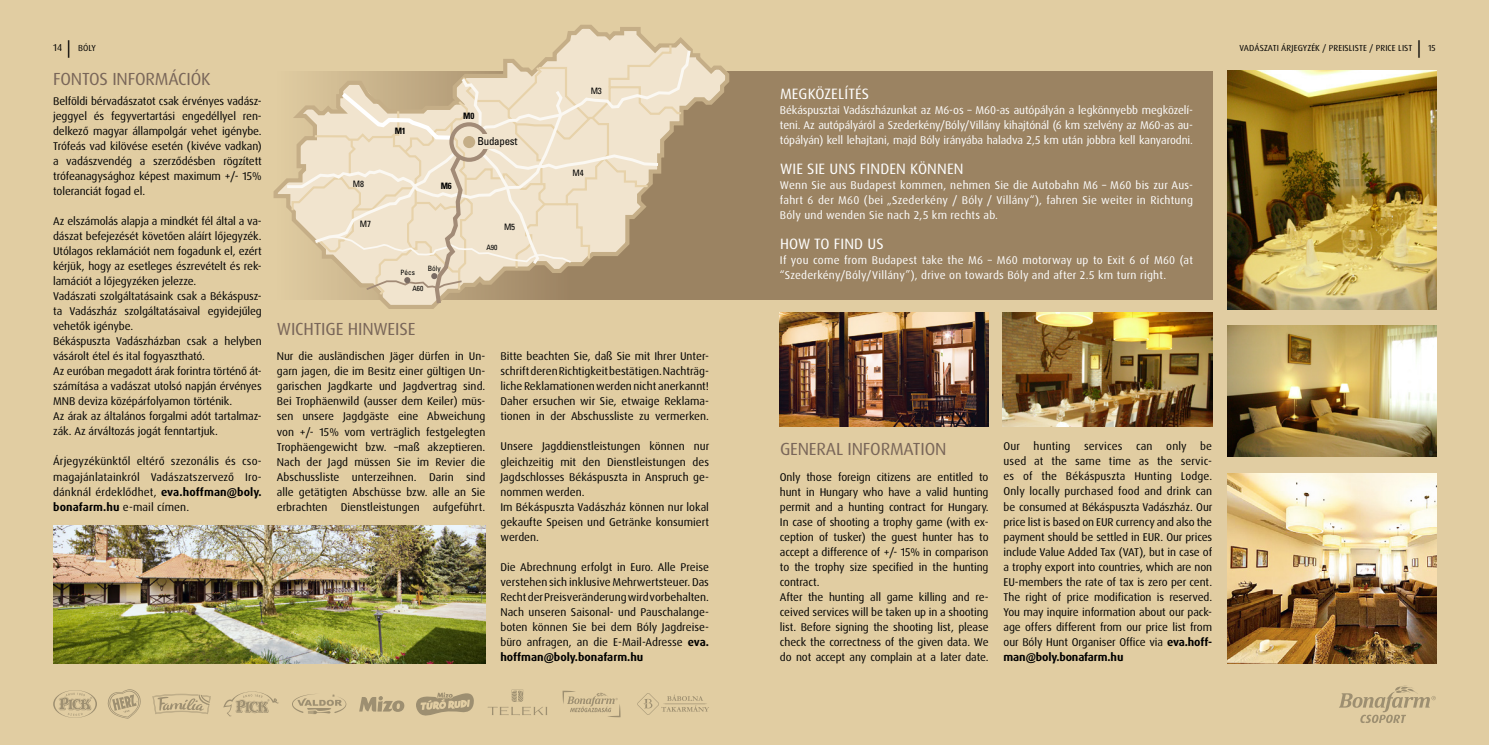
<style>
.page{position:relative;width:1489px;height:745px;background:#fff}
.page>*{position:absolute;margin:0;border:0;box-sizing:border-box;transform-origin:0 0}
.t1{font:17.5px "Dax Pro";letter-spacing:-.01em;color:#796659}
.t2{font:15px "Dax Pro";letter-spacing:.01em;color:#fff}
.t3{font:11.25px/15px "Dax Pro";letter-spacing:-.01em;color:#000;text-align:justify}
.t4{font:11.25px/15px "Dax Pro";letter-spacing:.02em;color:#fff;text-align:justify}
.t5{font:10.88px "Univers Condensed H Regular";letter-spacing:-.02em;color:#000}
.t6{font:8.88px "Univers Condensed H Regular";letter-spacing:-.02em;color:#000}
.t7{font:8.88px "Univers Condensed H Bold";color:#000}
.t8{font:8.75px "Dax Pro";letter-spacing:.01em;color:#000}
.t9{font:7.38px "Univers Condensed H Regular";color:#000}
.t10{font:7.25px "Univers Condensed H Regular";color:#000}
.s1{font-size:10px}
.s2{font-size:17.5px}
.s3{font-weight:700}
</style>
<div class="page">
<div style="left:0;top:0;width:744px;height:744px;background:#e1cda2"></div>
<div style="left:744px;top:0;width:744px;height:744px;background:#e1cda2"></div>
<svg style="left:1339px;top:685px;width:96px;height:37px"></svg>
<svg style="left:487px;top:689px;width:60px;height:25px"></svg>
<svg style="left:359px;top:696px;width:45px;height:15px"></svg>
<svg style="left:292px;top:694px;width:54px;height:19px"></svg>
<svg style="left:223px;top:691px;width:56px;height:25px"></svg>
<svg style="left:53px;top:690px;width:44px;height:27px"></svg>
<svg style="left:107px;top:689px;width:34px;height:29px"></svg>
<svg style="left:152px;top:693px;width:59px;height:20px"></svg>
<svg style="left:637px;top:693px;width:72px;height:21px"></svg>
<svg style="left:562px;top:690px;width:58px;height:26px"></svg>
<svg style="left:416px;top:692px;width:58px;height:24px"></svg>
<div style="left:277px;top:71px;width:935px;height:228px;background:#9b8362"></div>
<svg style="left:273px;top:25px;width:458px;height:284px"></svg>
<svg style="left:284px;top:43px;width:408px;height:264px"></svg>
<div style="left:449px;top:122px;width:40px;height:40px;border:4px solid #a28b77;border-radius:50%"></div>
<div style="left:476px;top:134px;width:19px;height:15px;background:#f1e4ce"></div>
<img style="left:53px;top:525px;width:432px;height:138px">
<img style="left:780px;top:312px;width:208px;height:114px">
<img style="left:1002px;top:312px;width:210px;height:114px">
<img style="left:1227px;top:71px;width:209px;height:238px">
<img style="left:1227px;top:325px;width:209px;height:131px">
<img style="left:1227px;top:473px;width:209px;height:190px">
<p class="t8" style="left:53px;top:42px;width:44px"><span class="s1">14</span> <span class="s2">|</span> BÓLY</p>
<p class="t8" style="left:1239px;top:42px;width:198px">VADÁSZATI ÁRJEGYZÉK / PREISLISTE / PRICE LIST <span class="s2">|</span> 15</p>
<h1 class="t1" style="left:53px;top:67px;width:159px">FONTOS INFORMÁCIÓK</h1>
<p class="t3" style="left:53px;top:94px;width:210px">Belföldi bérvadászatot csak érvényes vadász&shy;jeggyel és fegyvertartási engedéllyel ren&shy;delkező magyar állampolgár vehet igénybe.<br>Trófeás vad kilövése esetén (kivéve vadkan) a vadászvendég a szerződésben rögzített trófeanagysághoz képest maximum +/- 15% toleranciát fogad el.</p>
<p class="t3" style="left:53px;top:214px;width:210px;text-align:left">Az elszámolás alapja a mindkét fél által a va&shy;dászat befejezését követően aláírt lőjegyzék.<br>Utólagos reklamációt nem fogadunk el, ezért kérjük, hogy az esetleges észrevételt és rek&shy;lamációt a lőjegyzéken jelezze.<br>Vadászati szolgáltatásaink csak a Békáspusz&shy;ta Vadászház szolgáltatásaival egyidejűleg vehetők igénybe.<br>Békáspuszta Vadászházban csak a helyben vásárolt étel és ital fogyasztható.<br>Az euróban megadott árak forintra történő át&shy;számítása a vadászat utolsó napján érvényes MNB deviza középárfolyamon történik.<br>Az árak az általános forgalmi adót tartalmaz&shy;zák. Az árváltozás jogát fenntartjuk.</p>
<p class="t3" style="left:53px;top:454px;width:210px">Árjegyzékünktől eltérő szezonális és cso&shy;magajánlatainkról Vadászatszervező Iro&shy;dánknál érdeklődhet, <span class="s3">eva.hoffman@boly. bonafarm.hu</span> e-mail címen.</p>
<h2 class="t2" style="left:780px;top:84px;width:91px">MEGKÖZELÍTÉS</h2>
<p class="t4" style="left:780px;top:103px;width:414px">Békáspusztai Vadászházunkat az M6-os – M60-as autópályán a legkönnyebb megközelí&shy;teni. Az autópályáról a Szederkény/Bóly/Villány kihajtónál (6 km szelvény az M60-as au&shy;tópályán) kell lehajtani, majd Bóly irányába haladva 2,5 km után jobbra kell kanyarodni.</p>
<h2 class="t2" style="left:780px;top:159px;width:185px">WIE SIE UNS FINDEN KÖNNEN</h2>
<p class="t4" style="left:780px;top:178px;width:414px">Wenn Sie aus Budapest kommen, nehmen Sie die Autobahn M6 – M60 bis zur Aus&shy;fahrt 6 der M60 (bei „Szederkény / Bóly / Villány“), fahren Sie weiter in Richtung Bóly und wenden Sie nach 2,5 km rechts ab.</p>
<h2 class="t2" style="left:780px;top:234px;width:105px">HOW TO FIND US</h2>
<p class="t4" style="left:780px;top:253px;width:414px">If you come from Budapest take the M6 – M60 motorway up to Exit 6 of M60 (at “Szederkény/Bóly/Villány”), drive on towards Bóly and after 2.5 km turn right.</p>
<p class="t6" style="left:590px;top:86px;width:13px">M3</p>
<p class="t7" style="left:463px;top:110px;width:13px">M0</p>
<p class="t7" style="left:394px;top:125px;width:13px">M1</p>
<p class="t5" style="left:477px;top:134px;width:42px">Budapest</p>
<p class="t6" style="left:572px;top:167px;width:13px">M4</p>
<p class="t6" style="left:353px;top:178px;width:13px">M8</p>
<p class="t6" style="left:360px;top:218px;width:13px">M7</p>
<p class="t7" style="left:440px;top:180px;width:13px">M6</p>
<p class="t6" style="left:504px;top:221px;width:13px">M5</p>
<p class="t9" style="left:486px;top:243px;width:12px">A90</p>
<p class="t10" style="left:428px;top:263px;width:14px">Bóly</p>
<p class="t10" style="left:400px;top:267px;width:16px">Pécs</p>
<p class="t10" style="left:412px;top:284px;width:12px">A60</p>
<h1 class="t1" style="left:277px;top:317px;width:140px">WICHTIGE HINWEISE</h1>
<p class="t3" style="left:277px;top:349px;width:210px">Nur die ausländischen Jäger dürfen in Un&shy;garn jagen, die im Besitz einer gültigen Un&shy;garischen Jagdkarte und Jagdvertrag sind.<br>Bei Trophäenwild (ausser dem Keiler) müs&shy;sen unsere Jagdgäste eine Abweichung von +/- 15% vom verträglich festgelegten Trophäengewicht bzw. –maß akzeptieren.<br>Nach der Jagd müssen Sie im Revier die Abschussliste unterzeihnen. Darin sind alle getätigten Abschüsse bzw. alle an Sie erbrachten Dienstleistungen aufgeführt.</p>
<p class="t3" style="left:500px;top:349px;width:210px">Bitte beachten Sie, daß Sie mit Ihrer Unter&shy;schrift deren Richtigkeit bestätigen. Nachträg&shy;liche Reklamationen werden nicht anerkannt!<br>Daher ersuchen wir Sie, etwaige Reklama&shy;tionen in der Abschussliste zu vermerken.</p>
<p class="t3" style="left:500px;top:439px;width:210px;text-align:left">Unsere Jagddienstleistungen können nur gleichzeitig mit den Dienstleistungen des Jagdschlosses Békáspuszta in Anspruch ge&shy;nommen werden.<br>Im Békáspuszta Vadászház können nur lokal gekaufte Speisen und Getränke konsumiert werden.</p>
<p class="t3" style="left:500px;top:559px;width:210px">Die Abrechnung erfolgt in Euro. Alle Preise verstehen sich inklusive Mehrwertsteuer. Das Recht der Preisveränderung wird vorbehalten.<br>Nach unseren Saisonal- und Pauschalange&shy;boten können Sie bei dem Bóly Jagdreise&shy;büro anfragen, an die E-Mail-Adresse <span class="s3">eva. hoffman@boly.bonafarm.hu</span></p>
<p class="t3" style="left:1003px;top:439px;width:210px">Our hunting services can only be used at the same time as the servic&shy;es of the Békáspuszta Hunting Lodge.<br>Only locally purchased food and drink can be consumed at Békáspuszta Vadászház. Our price list is based on EUR currency and also the payment should be settled in EUR. Our prices include Value Added Tax (VAT), but in case of a trophy export into countries, which are non EU-members the rate of tax is zero per cent.<br>The right of price modification is reserved.<br>You may inquire information about our pack&shy;age offers different from our price list from our Bóly Hunt Organiser Office via <span class="s3">eva.hoff&shy;man@boly.bonafarm.hu</span></p>
<h1 class="t1" style="left:780px;top:437px;width:168px">GENERAL INFORMATION</h1>
<p class="t3" style="left:780px;top:469px;width:210px;text-align:left">Only those foreign citizens are entitled to hunt in Hungary who have a valid hunting permit and a hunting contract for Hungary.<br>In case of shooting a trophy game (with ex&shy;ception of tusker) the guest hunter has to accept a difference of +/- 15% in comparison to the trophy size specified in the hunting contract.<br>After the hunting all game killing and re&shy;ceived services will be taken up in a shooting list. Before signing the shooting list, please check the correctness of the given data. We do not accept any complain at a later date.</p>
</div>
